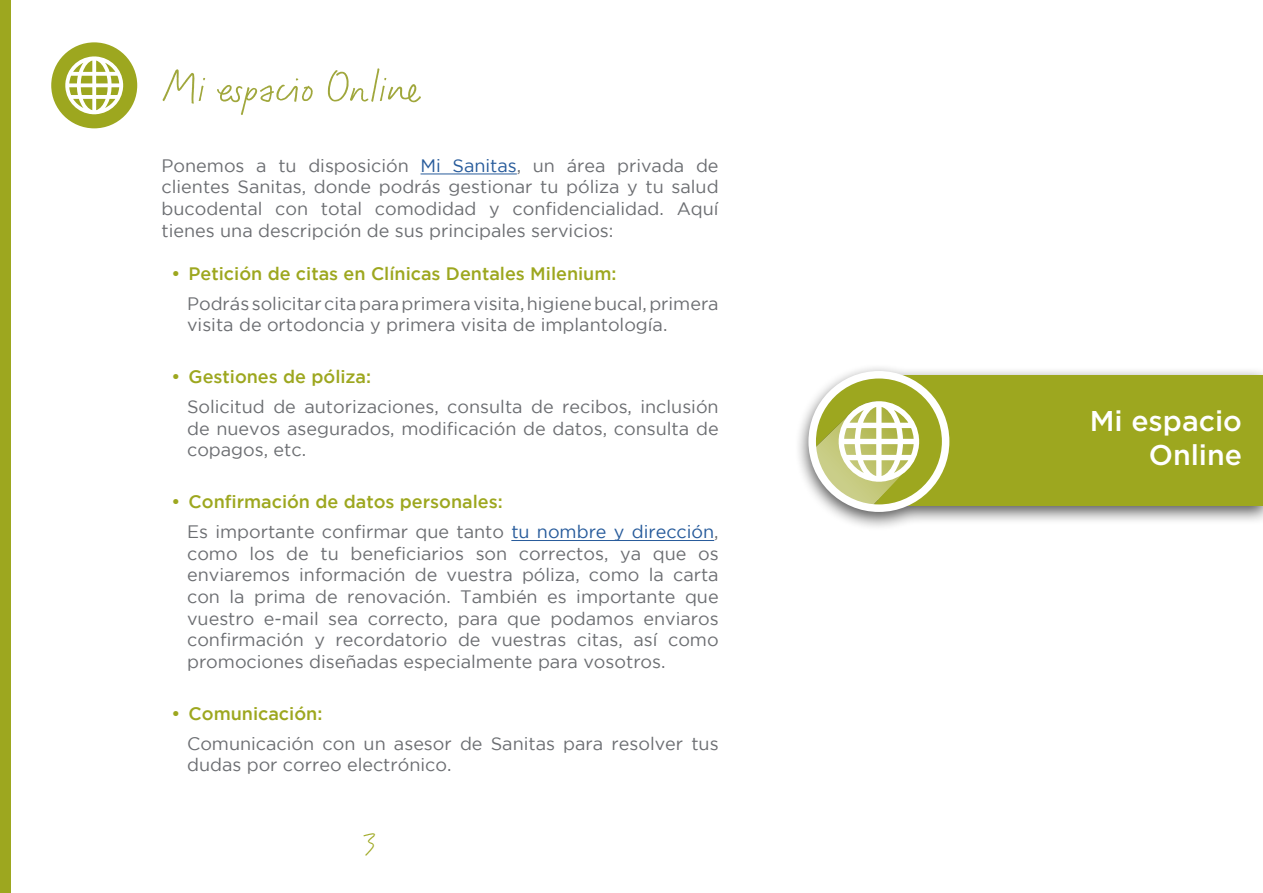
<style>
.page{position:relative;width:1263px;height:893px;background:#fff}
.page>*{position:absolute;margin:0;border:0;box-sizing:border-box;transform-origin:0 0}
.t1{font:58.5px "Bupa Script";color:#a0a73c}
.t2{font:36px "Bupa Script";color:#9da71f}
.t3{font:500 28.5px/34.2px "Gotham";color:#fff;text-align:right}
.t4{font:18px/21.6px "Gotham";color:#6c6e72;text-align:justify}
.t5{font:500 18px/30.2px "Gotham";color:#9da71f}
.s1{color:#275b9b}
.s2{font-weight:400;color:#6c6e72}
.s3{font-weight:400;color:#275b9b}
</style>
<div class="page">
<div style="left:51px;top:42px;width:86px;height:86px;background:#9da71f;border-radius:50%"></div>
<div style="left:0;top:0;width:11px;height:893px;background:#9da71f"></div>
<hr style="left:420px;top:174px;width:97px;height:1px;background:#275b9b">
<hr style="left:511px;top:540px;width:203px;height:1px;background:#275b9b">
<svg style="left:65px;top:56px;width:58px;height:58px"></svg>
<div style="left:795px;top:364px;width:468px;height:168px;background:#000;opacity:.66"></div>
<div style="left:879px;top:375px;width:384px;height:130px;background:#9da71f"></div>
<svg style="left:812px;top:375px;width:134px;height:133px"></svg>
<div style="left:808px;top:371px;width:141px;height:141px;border:8px solid #fff;border-radius:50%"></div>
<h1 class="t1" style="left:162px;top:59px;width:262px">Mi espacio Online</h1>
<p class="t4" style="left:162px;top:154px;width:559px">Ponemos a tu disposición <span class="s1">Mi Sanitas</span>, un área privada de clientes Sanitas, donde podrás gestionar tu póliza y tu salud bucodental con total comodidad y confidencialidad. Aquí tienes una descripción de sus principales servicios:</p>
<p class="t5" style="left:172px;top:258px;width:446px">• Petición de citas en Clínicas Dentales Milenium:</p>
<p class="t4" style="left:187px;top:292px;width:533px">Podrás solicitar cita para primera visita, higiene bucal, primera visita de ortodoncia y primera visita de implantología.</p>
<p class="t5" style="left:172px;top:361px;width:201px">• Gestiones de póliza:</p>
<p class="t4" style="left:187px;top:396px;width:533px">Solicitud de autorizaciones, consulta de recibos, inclusión de nuevos asegurados, modificación de datos, consulta de copagos, etc.</p>
<p class="t5" style="left:187px;top:486px;width:533px;text-indent:-16px">• Confirmación de datos personales:<br><span class="s2">Es importante confirmar que tanto</span> <span class="s3">tu nombre y dirección</span><span class="s2">,</span></p>
<p class="t4" style="left:187px;top:542px;width:533px">como los de tu beneficiarios son correctos, ya que os enviaremos información de vuestra póliza, como la carta con la prima de renovación. También es importante que vuestro e-mail sea correcto, para que podamos enviaros confirmación y recordatorio de vuestras citas, así como promociones diseñadas especialmente para vosotros.</p>
<p class="t5" style="left:172px;top:698px;width:152px">• Comunicación:</p>
<p class="t4" style="left:187px;top:732px;width:533px">Comunicación con un asesor de Sanitas para resolver tus dudas por correo electrónico.</p>
<h2 class="t2" style="left:364px;top:826px;width:13px">3</h2>
<h3 class="t3" style="left:1090px;top:404px;width:154px">Mi espacio<br>Online</h3>
</div>
